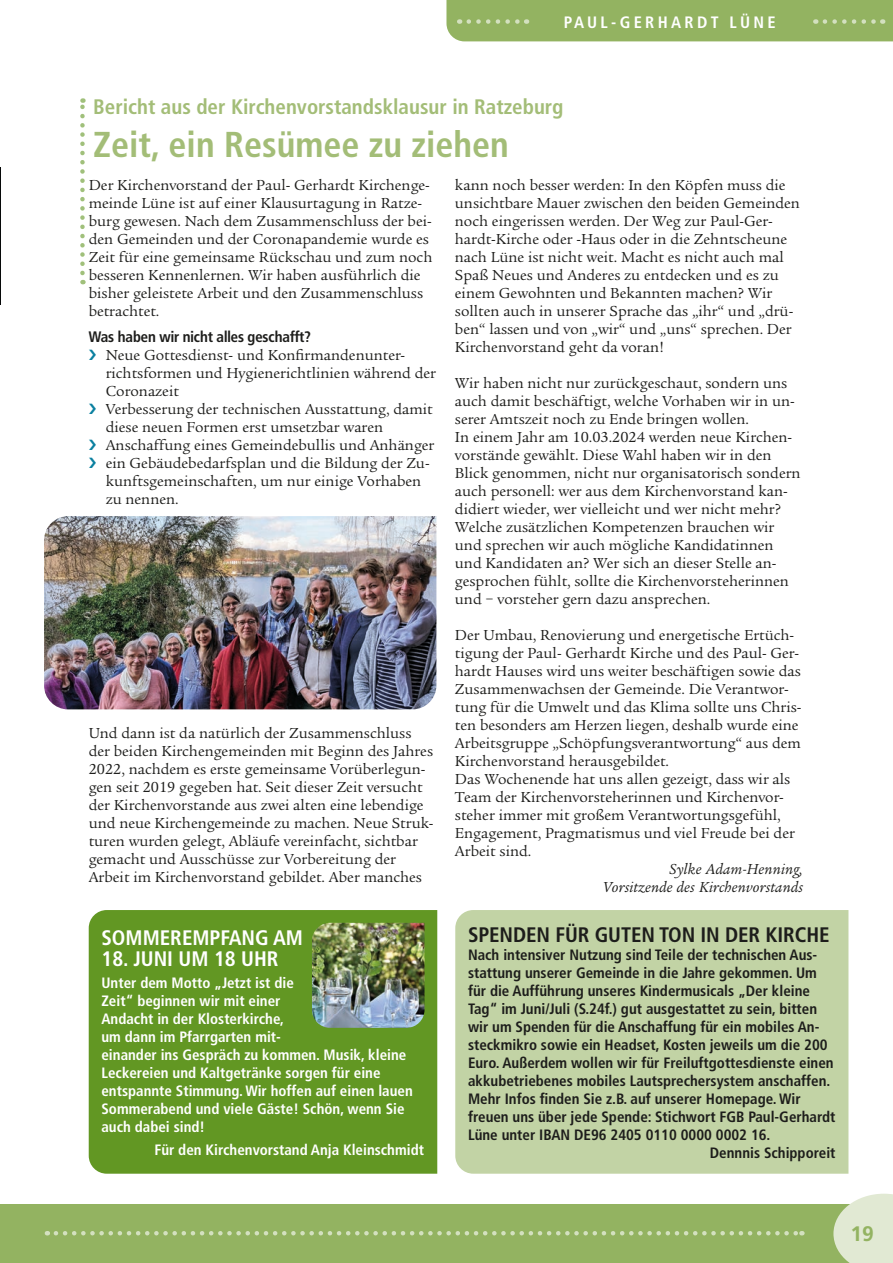
<style>
.page{position:relative;width:893px;height:1263px;background:#fff}
.page>*{position:absolute;margin:0;border:0;box-sizing:border-box;transform-origin:0 0}
.t1{font:700 condensed 36px "Frutiger LT Std";color:#a3bd77}
.t2{font:700 condensed 21px "Frutiger LT Std";color:#a3bd77}
.t3{font:700 condensed 21px "Frutiger LT Std";color:#fff}
.t4{font:700 condensed 21px "Frutiger LT Std";letter-spacing:-.005em;color:#1d1d1b}
.t5{font:700 21px "Frutiger";color:#93b361}
.t6{font:700 condensed 16.5px "Frutiger LT Std";letter-spacing:.2em;color:#fff}
.t7{font:15px/18px "Legacy Serif";color:#1d1d1b}
.t8{font:700 condensed 15px "Frutiger LT Std";color:#1d1d1b}
.t9{font:700 condensed 15px/18px "Frutiger LT Std";color:#fff}
.t10{font:italic 15px/18px "Legacy Serif";letter-spacing:.01em;color:#1d1d1b;text-align:right}
.t11{font:700 15px "Frutiger Condensed BQ";color:#1d1d1b}
</style>
<div class="page">
<div style="left:1px;top:1204px;width:892px;height:59px;background:#93b361"></div>
<svg style="left:56px;top:1231px;width:746px;height:4px"></svg>
<hr style="left:0;top:1204px;width:2px;height:59px;background:#93b361">
<img style="left:44px;top:516px;width:392px;height:193px">
<div style="left:89px;top:910px;width:348px;height:264px;background:#629723"></div>
<svg style="left:80px;top:98px;width:5px;height:175px"></svg>
<div style="left:455px;top:910px;width:393px;height:264px;background:#c2d3a5"></div>
<img style="left:312px;top:923px;width:112px;height:105px">
<img style="left:0;top:168px;width:1px;height:136px">
<div style="left:446px;top:0;width:447px;height:41px;background:#93b361"></div>
<svg style="left:833px;top:1194px;width:60px;height:69px;background:#dce6cc"></svg>
<p class="t6" style="left:564px;top:12px;width:214px">PAUL-GERHARDT LÜNE</p>
<h2 class="t2" style="left:93px;top:94px;width:472px">Bericht aus der Kirchenvorstandsklausur in Ratzeburg</h2>
<h1 class="t1" style="left:93px;top:123px;width:417px">Zeit, ein Resümee zu ziehen</h1>
<p class="t7" style="left:89px;top:176px;width:345px">Der Kirchenvorstand der Paul- Gerhardt Kirchenge&shy;meinde Lüne ist auf einer Klausurtagung in Ratze&shy;burg gewesen. Nach dem Zusammenschluss der bei&shy;den Gemeinden und der Coronapandemie wurde es Zeit für eine gemeinsame Rückschau und zum noch besseren Kennenlernen. Wir haben ausführlich die bisher geleistete Arbeit und den Zusammenschluss betrachtet.</p>
<p class="t11" style="left:89px;top:327px;width:224px">Was haben wir nicht alles geschafft?</p>
<p class="t7" style="left:106px;top:346px;width:332px">Neue Gottesdienst- und Konfirmandenunter&shy;richtsformen und Hygienerichtlinien während der Coronazeit<br>Verbesserung der technischen Ausstattung, damit diese neuen Formen erst umsetzbar waren Anschaffung eines Gemeindebullis und Anhänger ein Gebäudebedarfsplan und die Bildung der Zu&shy;kunftsgemeinschaften, um nur einige Vorhaben zu nennen.</p>
<p class="t7" style="left:89px;top:724px;width:346px">Und dann ist da natürlich der Zusammenschluss der beiden Kirchengemeinden mit Beginn des Jahres 2022, nachdem es erste gemeinsame Vorüberlegun&shy;gen seit 2019 gegeben hat. Seit dieser Zeit versucht der Kirchenvorstande aus zwei alten eine lebendige und neue Kirchengemeinde zu machen. Neue Struk&shy;turen wurden gelegt, Abläufe vereinfacht, sichtbar gemacht und Ausschüsse zur Vorbereitung der Arbeit im Kirchenvorstand gebildet. Aber manches</p>
<h2 class="t3" style="left:101px;top:925px;width:203px">SOMMEREMPFANG AM</h2>
<h2 class="t3" style="left:101px;top:946px;width:179px">18. JUNI UM 18 UHR</h2>
<p class="t9" style="left:101px;top:974px;width:313px">Unter dem Motto „Jetzt ist die<br>Zeit“ beginnen wir mit einer<br>Andacht in der Klosterkirche,<br>um dann im Pfarrgarten mit-<br>einander ins Gespräch zu kommen. Musik, kleine Leckereien und Kaltgetränke sorgen für eine entspannte Stimmung. Wir hoffen auf einen lauen Sommerabend und viele Gäste! Schön, wenn Sie auch dabei sind!</p>
<p class="t9" style="left:154px;top:1140px;width:271px">Für den Kirchenvorstand Anja Kleinschmidt</p>
<p class="t7" style="left:455px;top:176px;width:347px">kann noch besser werden: In den Köpfen muss die unsichtbare Mauer zwischen den beiden Gemeinden noch eingerissen werden. Der Weg zur Paul-Ger&shy;hardt-Kirche oder -Haus oder in die Zehntscheune nach Lüne ist nicht weit. Macht es nicht auch mal Spaß Neues und Anderes zu entdecken und es zu einem Gewohnten und Bekannten machen? Wir sollten auch in unserer Sprache das „ihr“ und „drü&shy;ben“ lassen und von „wir“ und „uns“ sprechen. Der Kirchenvorstand geht da voran!</p>
<p class="t7" style="left:455px;top:374px;width:347px">Wir haben nicht nur zurückgeschaut, sondern uns auch damit beschäftigt, welche Vorhaben wir in un&shy;serer Amtszeit noch zu Ende bringen wollen.<br>In einem Jahr am 10.03.2024 werden neue Kirchen&shy;vorstände gewählt. Diese Wahl haben wir in den Blick genommen, nicht nur organisatorisch sondern auch personell: wer aus dem Kirchenvorstand kan&shy;didiert wieder, wer vielleicht und wer nicht mehr?<br>Welche zusätzlichen Kompetenzen brauchen wir und sprechen wir auch mögliche Kandidatinnen und Kandidaten an? Wer sich an dieser Stelle an&shy;gesprochen fühlt, sollte die Kirchenvorsteherinnen und – vorsteher gern dazu ansprechen.</p>
<p class="t7" style="left:455px;top:626px;width:348px">Der Umbau, Renovierung und energetische Ertüch&shy;tigung der Paul- Gerhardt Kirche und des Paul- Ger&shy;hardt Hauses wird uns weiter beschäftigen sowie das Zusammenwachsen der Gemeinde. Die Verantwor&shy;tung für die Umwelt und das Klima sollte uns Chris&shy;ten besonders am Herzen liegen, deshalb wurde eine Arbeitsgruppe „Schöpfungsverantwortung“ aus dem Kirchenvorstand herausgebildet.<br>Das Wochenende hat uns allen gezeigt, dass wir als Team der Kirchenvorsteherinnen und Kirchenvor&shy;steher immer mit großem Verantwortungsgefühl, Engagement, Pragmatismus und viel Freude bei der Arbeit sind.</p>
<p class="t10" style="left:603px;top:860px;width:201px">Sylke Adam-Henning,<br>Vorsitzende des Kirchenvorstands</p>
<h2 class="t4" style="left:468px;top:922px;width:363px">SPENDEN FÜR GUTEN TON IN DER KIRCHE</h2>
<p class="t8" style="left:468px;top:946px;width:351px">Nach intensiver Nutzung sind Teile der technischen Aus-</p>
<p class="t8" style="left:468px;top:964px;width:350px">stattung unserer Gemeinde in die Jahre gekommen. Um</p>
<p class="t8" style="left:468px;top:982px;width:343px">für die Aufführung unseres Kindermusicals „Der kleine</p>
<p class="t8" style="left:468px;top:1000px;width:351px">Tag“ im Juni/Juli (S.24f.) gut ausgestattet zu sein, bitten</p>
<p class="t8" style="left:468px;top:1018px;width:353px">wir um Spenden für die Anschaffung für ein mobiles An-</p>
<p class="t8" style="left:468px;top:1036px;width:361px">steckmikro sowie ein Headset, Kosten jeweils um die 200</p>
<p class="t8" style="left:468px;top:1054px;width:367px">Euro. Außerdem wollen wir für Freiluftgottesdienste einen</p>
<p class="t8" style="left:468px;top:1072px;width:364px">akkubetriebenes mobiles Lautsprechersystem anschaffen.</p>
<p class="t8" style="left:468px;top:1090px;width:334px">Mehr Infos finden Sie z.B. auf unserer Homepage. Wir</p>
<p class="t8" style="left:468px;top:1108px;width:369px">freuen uns über jede Spende: Stichwort FGB Paul-Gerhardt</p>
<p class="t8" style="left:468px;top:1126px;width:304px">Lüne unter IBAN DE96 2405 0110 0000 0002 16.</p>
<p class="t8" style="left:710px;top:1144px;width:127px">Dennnis Schipporeit</p>
<h2 class="t5" style="left:850px;top:1222px;width:25px">19</h2>
</div>
